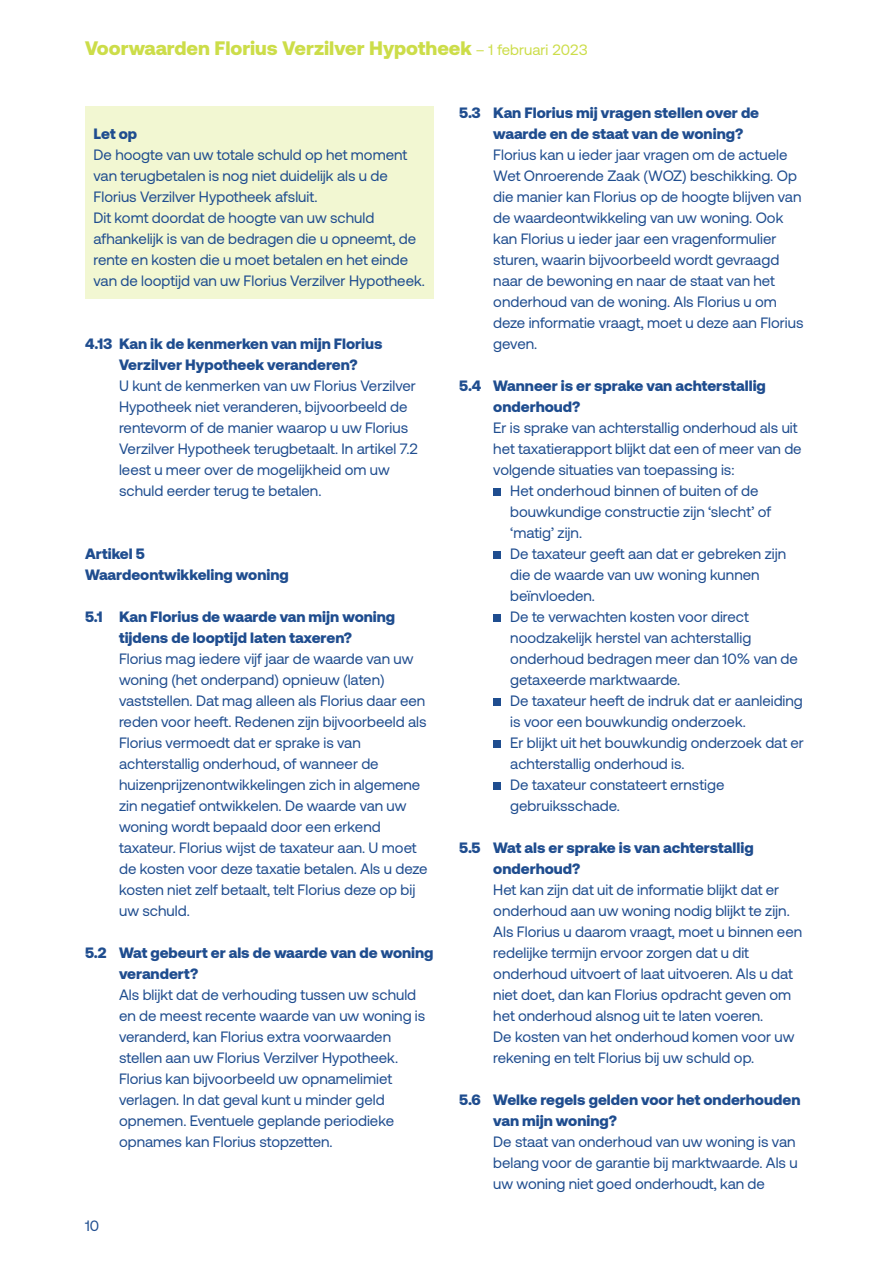
<style>
.page{position:relative;width:893px;height:1263px;background:#fff}
.page>*{position:absolute;margin:0;border:0;box-sizing:border-box;transform-origin:0 0}
.t1{font:900 19.5px "Aeonik";color:#ccdd49}
.t2{font:15px/21px "Aeonik";color:#1f4d8f}
.t3{font:900 15px/21px "Aeonik";color:#1f4d8f}
.s1{font-weight:400;font-size:15px}
</style>
<div class="page">
<div style="left:85px;top:106px;width:349px;height:193px;background:#f2f7d2"></div>
<div style="left:493px;top:489px;width:7px;height:7px;background:#1f4d8f"></div>
<div style="left:493px;top:552px;width:7px;height:7px;background:#1f4d8f"></div>
<div style="left:493px;top:615px;width:7px;height:7px;background:#1f4d8f"></div>
<div style="left:493px;top:699px;width:7px;height:7px;background:#1f4d8f"></div>
<div style="left:493px;top:741px;width:7px;height:7px;background:#1f4d8f"></div>
<div style="left:493px;top:783px;width:7px;height:7px;background:#1f4d8f"></div>
<h1 class="t1" style="left:85px;top:37px;width:504px">Voorwaarden Florius Verzilver Hypotheek <span class="s1">– 1 februari 2023</span></h1>
<p class="t3" style="left:94px;top:123px;width:45px">Let op</p>
<p class="t2" style="left:94px;top:144px;width:333px">De hoogte van uw totale schuld op het moment van terugbetalen is nog niet duidelijk als u de Florius Verzilver Hypotheek afsluit.<br>Dit komt doordat de hoogte van uw schuld afhankelijk is van de bedragen die u opneemt, de rente en kosten die u moet betalen en het einde van de looptijd van uw Florius Verzilver Hypotheek.</p>
<p class="t3" style="left:85px;top:333px;width:299px;text-align:center">4.13 Kan ik de kenmerken van mijn Florius<br>Verzilver Hypotheek veranderen?</p>
<p class="t2" style="left:119px;top:375px;width:300px">U kunt de kenmerken van uw Florius Verzilver Hypotheek niet veranderen, bijvoorbeeld de rentevorm of de manier waarop u uw Florius Verzilver Hypotheek terugbetaalt. In artikel 7.2 leest u meer over de mogelijkheid om uw schuld eerder terug te betalen.</p>
<p class="t3" style="left:85px;top:543px;width:205px">Artikel 5<br>Waardeontwikkeling woning</p>
<p class="t3" style="left:119px;top:606px;width:278px;text-indent:-34px">5.1 Kan Florius de waarde van mijn woning tijdens de looptijd laten taxeren?</p>
<p class="t2" style="left:119px;top:648px;width:310px">Florius mag iedere vijf jaar de waarde van uw woning (het onderpand) opnieuw (laten) vaststellen. Dat mag alleen als Florius daar een reden voor heeft. Redenen zijn bijvoorbeeld als Florius vermoedt dat er sprake is van achterstallig onderhoud, of wanneer de huizenprijzenontwikkelingen zich in algemene zin negatief ontwikkelen. De waarde van uw woning wordt bepaald door een erkend taxateur. Florius wijst de taxateur aan. U moet de kosten voor deze taxatie betalen. Als u deze kosten niet zelf betaalt, telt Florius deze op bij uw schuld.</p>
<p class="t3" style="left:119px;top:942px;width:316px;text-indent:-34px">5.2 Wat gebeurt er als de waarde van de woning verandert?</p>
<p class="t2" style="left:119px;top:984px;width:308px">Als blijkt dat de verhouding tussen uw schuld en de meest recente waarde van uw woning is veranderd, kan Florius extra voorwaarden stellen aan uw Florius Verzilver Hypotheek.<br>Florius kan bijvoorbeeld uw opnamelimiet verlagen. In dat geval kunt u minder geld opnemen. Eventuele geplande periodieke opnames kan Florius stopzetten.</p>
<p class="t2" style="left:85px;top:1215px;width:16px">10</p>
<p class="t3" style="left:493px;top:102px;width:267px;text-indent:-34px">5.3 Kan Florius mij vragen stellen over de waarde en de staat van de woning?</p>
<p class="t2" style="left:493px;top:144px;width:312px">Florius kan u ieder jaar vragen om de actuele Wet Onroerende Zaak (WOZ) beschikking. Op die manier kan Florius op de hoogte blijven van de waardeontwikkeling van uw woning. Ook kan Florius u ieder jaar een vragenformulier sturen, waarin bijvoorbeeld wordt gevraagd naar de bewoning en naar de staat van het onderhoud van de woning. Als Florius u om deze informatie vraagt, moet u deze aan Florius geven.</p>
<p class="t3" style="left:493px;top:375px;width:274px;text-indent:-34px">5.4 Wanneer is er sprake van achterstallig onderhoud?</p>
<p class="t2" style="left:493px;top:417px;width:306px">Er is sprake van achterstallig onderhoud als uit</p>
<p class="t2" style="left:493px;top:438px;width:310px">het taxatierapport blijkt dat een of meer van de</p>
<p class="t2" style="left:493px;top:459px;width:243px">volgende situaties van toepassing is:</p>
<p class="t2" style="left:510px;top:480px;width:250px">Het onderhoud binnen of buiten of de</p>
<p class="t2" style="left:510px;top:501px;width:262px">bouwkundige constructie zijn ‘slecht’ of</p>
<p class="t2" style="left:510px;top:522px;width:73px">‘matig’ zijn.</p>
<p class="t2" style="left:510px;top:543px;width:277px">De taxateur geeft aan dat er gebreken zijn</p>
<p class="t2" style="left:510px;top:564px;width:251px">die de waarde van uw woning kunnen</p>
<p class="t2" style="left:510px;top:585px;width:86px">beïnvloeden.</p>
<p class="t2" style="left:510px;top:606px;width:240px">De te verwachten kosten voor direct</p>
<p class="t2" style="left:510px;top:627px;width:243px">noodzakelijk herstel van achterstallig</p>
<p class="t2" style="left:510px;top:648px;width:289px">onderhoud bedragen meer dan 10% van de</p>
<p class="t2" style="left:510px;top:669px;width:172px">getaxeerde marktwaarde.</p>
<p class="t2" style="left:510px;top:690px;width:294px">De taxateur heeft de indruk dat er aanleiding</p>
<p class="t2" style="left:510px;top:711px;width:237px">is voor een bouwkundig onderzoek.</p>
<p class="t2" style="left:510px;top:732px;width:295px">Er blijkt uit het bouwkundig onderzoek dat er</p>
<p class="t2" style="left:510px;top:753px;width:176px">achterstallig onderhoud is.</p>
<p class="t2" style="left:510px;top:774px;width:216px">De taxateur constateert ernstige</p>
<p class="t2" style="left:510px;top:795px;width:111px">gebruiksschade.</p>
<p class="t3" style="left:493px;top:837px;width:262px;text-indent:-34px">5.5 Wat als er sprake is van achterstallig onderhoud?</p>
<p class="t2" style="left:493px;top:879px;width:310px">Het kan zijn dat uit de informatie blijkt dat er onderhoud aan uw woning nodig blijkt te zijn.<br>Als Florius u daarom vraagt, moet u binnen een redelijke termijn ervoor zorgen dat u dit onderhoud uitvoert of laat uitvoeren. Als u dat niet doet, dan kan Florius opdracht geven om het onderhoud alsnog uit te laten voeren.<br>De kosten van het onderhoud komen voor uw rekening en telt Florius bij uw schuld op.</p>
<p class="t3" style="left:493px;top:1089px;width:309px;text-indent:-34px">5.6 Welke regels gelden voor het onderhouden van mijn woning?</p>
<p class="t2" style="left:493px;top:1131px;width:306px">De staat van onderhoud van uw woning is van belang voor de garantie bij marktwaarde. Als u uw woning niet goed onderhoudt, kan de</p>
</div>
